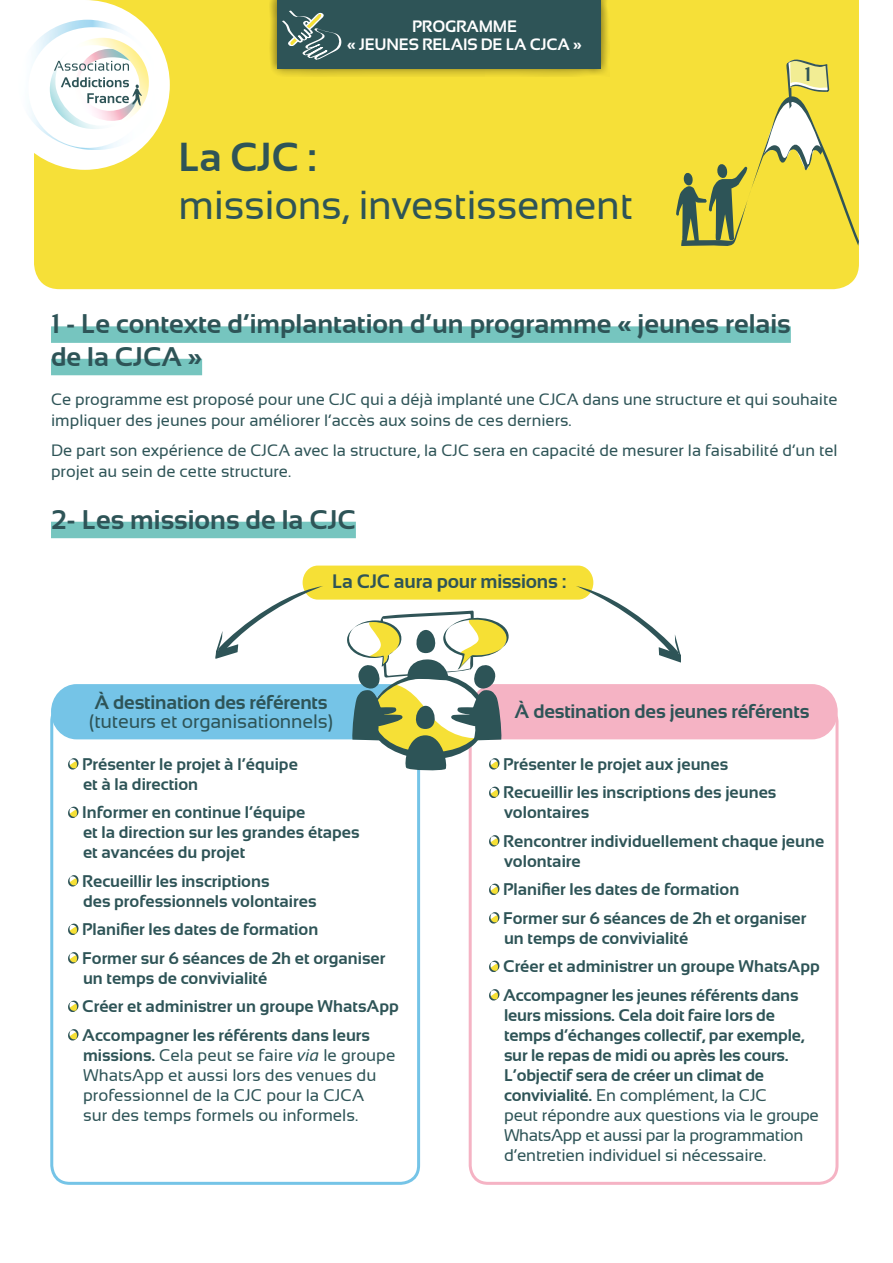
<style>
.page{position:relative;width:893px;height:1263px;background:#fff}
.page>*{position:absolute;margin:0;border:0;box-sizing:border-box;transform-origin:0 0}
.t1{font:40.5px "Sansation";letter-spacing:-.01em;color:#2e5457}
.t2{font:700 40.5px "Sansation";color:#2e5457}
.t3{font:700 27px/32.4px "Sansation";color:#2e5457}
.t4{font:700 19.65px "Sansation";color:#2e5457}
.t5{font:700 19.5px "Sansation";letter-spacing:-.01em;color:#2e5457}
.t6{font:19.5px "Sansation";letter-spacing:-.01em;color:#2e5457}
.t7{font:700 16.95px/20px "Sansation";color:#2e5457}
.t8{font:16.95px/20px "Sansation";color:#2e5457}
.t9{font:16.5px/21px "Sansation";color:#2e5457}
.t10{font:700 16.5px/18px "Sansation";letter-spacing:-.01em;color:#fff;text-align:center}
.s1{font-weight:700}
.s2{font-style:italic}
.s3{font-weight:400}
</style>
<div class="page">
<div style="left:34px;top:0;width:825px;height:289px;background:#f6e038"></div>
<div style="left:50px;top:702px;width:370px;height:483px;border:3px solid #75c4e7;border-radius:18px"></div>
<div style="left:469px;top:702px;width:369px;height:483px;border:3px solid #f5b3c4;border-radius:18px"></div>
<svg style="left:31px;top:0;width:139px;height:170px"></svg>
<div style="left:51px;top:326px;width:740px;height:17px;background:#76c5bf"></div>
<div style="left:51px;top:359px;width:151px;height:16px;background:#76c5bf"></div>
<div style="left:51px;top:522px;width:305px;height:16px;background:#76c5bf"></div>
<div style="left:51px;top:684px;width:368px;height:55px;background:#75c4e7;border-radius:27px"></div>
<div style="left:469px;top:684px;width:369px;height:55px;background:#f5b3c4;border-radius:27px"></div>
<svg style="left:68px;top:758px;width:11px;height:12px"></svg>
<svg style="left:68px;top:806px;width:11px;height:12px"></svg>
<svg style="left:68px;top:875px;width:11px;height:12px"></svg>
<svg style="left:68px;top:923px;width:11px;height:12px"></svg>
<svg style="left:68px;top:952px;width:11px;height:12px"></svg>
<svg style="left:68px;top:1000px;width:11px;height:12px"></svg>
<svg style="left:68px;top:1029px;width:11px;height:12px"></svg>
<svg style="left:489px;top:835px;width:11px;height:12px"></svg>
<svg style="left:489px;top:883px;width:11px;height:12px"></svg>
<svg style="left:489px;top:912px;width:11px;height:12px"></svg>
<svg style="left:489px;top:960px;width:11px;height:12px"></svg>
<svg style="left:489px;top:989px;width:11px;height:12px"></svg>
<svg style="left:216px;top:566px;width:465px;height:233px"></svg>
<div style="left:269px;top:0;width:340px;height:77px;background:#000;opacity:.6"></div>
<div style="left:277px;top:0;width:324px;height:68px;background:#2e5457"></div>
<svg style="left:282px;top:10px;width:60px;height:50px"></svg>
<svg style="left:676px;top:57px;width:183px;height:191px;background:#e2d348"></svg>
<p class="t10" style="left:347px;top:17px;width:236px">PROGRAMME<br>« JEUNES RELAIS DE LA CJCA »</p>
<h1 class="t2" style="left:179px;top:134px;width:140px">La CJC :</h1>
<h1 class="t1" style="left:179px;top:182px;width:456px">missions, investissement</h1>
<p class="t4" style="left:804px;top:63px;width:8px">1</p>
<h2 class="t3" style="left:51px;top:308px;width:741px">1 - Le contexte d’implantation d’un programme « jeunes relais de la CJCA »</h2>
<p class="t9" style="left:51px;top:389px;width:788px">Ce programme est proposé pour une CJC qui a déjà implanté une CJCA dans une structure et qui souhaite impliquer des jeunes pour améliorer l’accès aux soins de ces derniers.</p>
<p class="t9" style="left:51px;top:440px;width:788px">De part son expérience de CJCA avec la structure, la CJC sera en capacité de mesurer la faisabilité d’un tel projet au sein de cette structure.</p>
<h2 class="t3" style="left:51px;top:503px;width:306px">2- Les missions de la CJC</h2>
<p class="t5" style="left:332px;top:571px;width:236px">La CJC aura pour missions :</p>
<p class="t5" style="left:94px;top:691px;width:235px">À destination des référents</p>
<p class="t6" style="left:89px;top:711px;width:246px">(tuteurs et organisationnels)</p>
<p class="t7" style="left:82px;top:754px;width:217px">Présenter le projet à l’équipe et à la direction</p>
<p class="t7" style="left:82px;top:802px;width:279px">Informer en continue l’équipe<br>et la direction sur les grandes étapes et avancées du projet</p>
<p class="t7" style="left:82px;top:871px;width:236px">Recueillir les inscriptions<br>des professionnels volontaires</p>
<p class="t7" style="left:82px;top:915px;width:305px;line-height:28.5px">Planifier les dates de formation<br>Former sur 6 séances de 2h et organiser</p>
<p class="t7" style="left:82px;top:963px;width:318px;line-height:28.5px">un temps de convivialité<br>Créer et administrer un groupe WhatsApp<br>Accompagner les référents dans leurs</p>
<p class="t8" style="left:83px;top:1045px;width:314px"><span class="s1">missions.</span> Cela peut se faire <span class="s2">via</span> le groupe WhatsApp et aussi lors des venues du professionnel de la CJC pour la CJCA<br>sur des temps formels ou informels.</p>
<p class="t5" style="left:515px;top:700px;width:296px">À destination des jeunes référents</p>
<p class="t7" style="left:503px;top:749px;width:275px;line-height:28.5px">Présenter le projet aux jeunes<br>Recueillir les inscriptions des jeunes</p>
<p class="t7" style="left:503px;top:798px;width:323px;line-height:28.5px">volontaires<br>Rencontrer individuellement chaque jeune</p>
<p class="t7" style="left:503px;top:846px;width:305px;line-height:28.5px">volontaire<br>Planifier les dates de formation<br>Former sur 6 séances de 2h et organiser</p>
<p class="t7" style="left:503px;top:923px;width:318px;line-height:28.5px">un temps de convivialité<br>Créer et administrer un groupe WhatsApp<br>Accompagner les jeunes référents dans</p>
<p class="t7" style="left:504px;top:1005px;width:316px">leurs missions. Cela doit faire lors de temps d’échanges collectif, par exemple, sur le repas de midi ou après les cours.<br>L’objectif sera de créer un climat de convivialité. <span class="s3">En complément, la CJC<br>peut répondre aux questions via le groupe WhatsApp et aussi par la programmation d’entretien individuel si nécessaire.</span></p>
</div>
